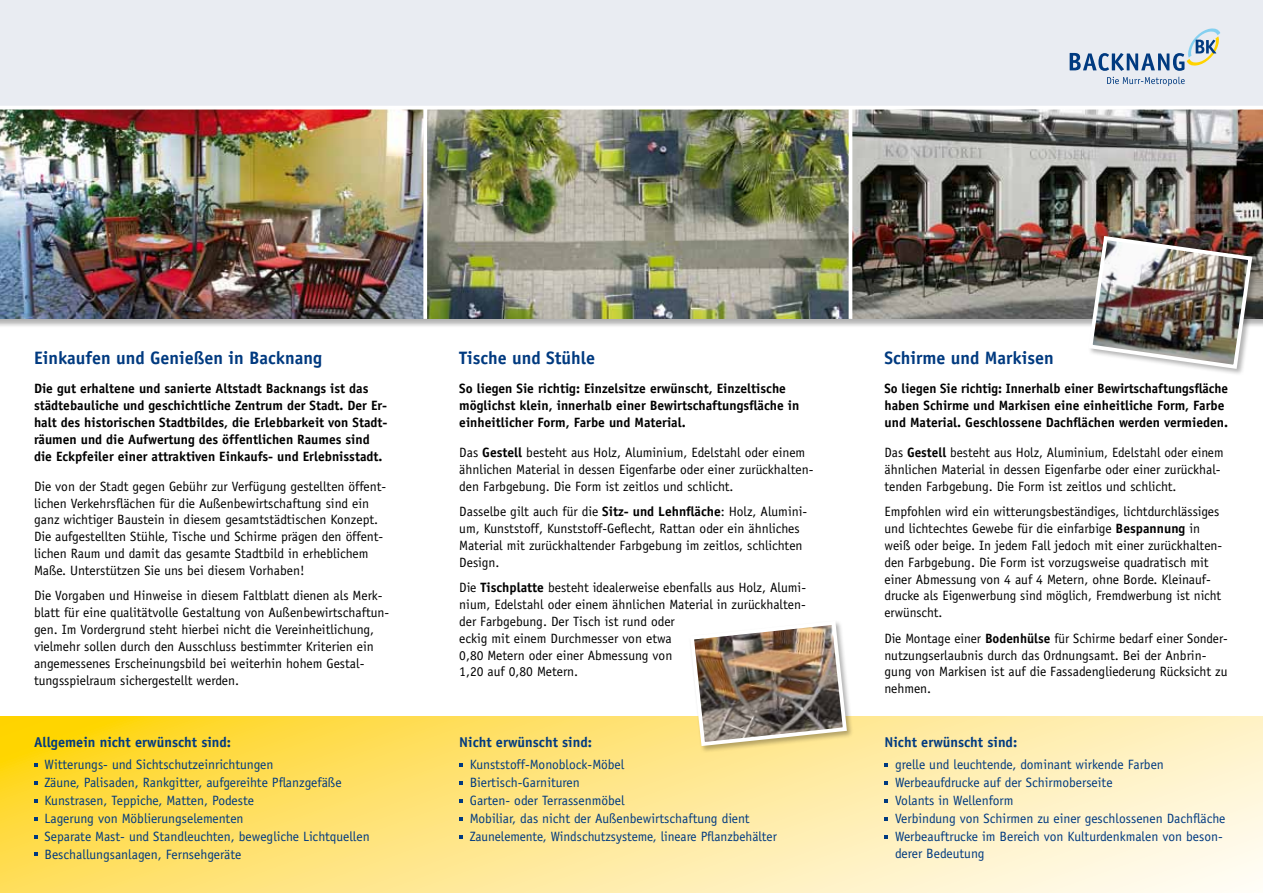
<style>
.page{position:relative;width:1263px;height:893px;background:#fff}
.page>*{position:absolute;margin:0;border:0;box-sizing:border-box;transform-origin:0 0}
.t1{font:700 18px "Officina Sans Std";color:#003a80}
.t2{font:700 14.25px "Officina Sans Std";color:#003a80}
.t3{font:13.5px/16.8px "Officina Sans Std";color:#000}
.t4{font:13.5px/18px "Officina Sans Std";color:#003a80}
.t5{font:700 13.5px/16.8px "Officina Sans Std";color:#000}
.s1{font-weight:700}
</style>
<div class="page">
<div style="left:0;top:121px;width:1263px;height:207px;background:#000;opacity:.3"></div>
<svg style="left:0;top:716px;width:1263px;height:177px;background:#fee78e"></svg>
<img style="left:852px;top:110px;width:411px;height:209px">
<img style="left:0;top:110px;width:423px;height:209px">
<img style="left:427px;top:110px;width:422px;height:209px">
<div style="left:0;top:0;width:1263px;height:110px;background:#e9ecf2"></div>
<svg style="left:1070px;top:28px;width:150px;height:43px;background:#c0ccda"></svg>
<svg style="left:1107px;top:77px;width:78px;height:9px"></svg>
<div style="left:1087px;top:235px;width:172px;height:141px;background:#000;opacity:.3"></div>
<img style="left:1086px;top:234px;width:168px;height:137px">
<svg style="left:884px;top:763px;width:4px;height:3px"></svg>
<svg style="left:884px;top:781px;width:4px;height:3px"></svg>
<svg style="left:884px;top:799px;width:4px;height:3px"></svg>
<svg style="left:884px;top:817px;width:4px;height:3px"></svg>
<svg style="left:884px;top:835px;width:4px;height:3px"></svg>
<svg style="left:423px;top:108px;width:4px;height:211px"></svg>
<hr style="left:849px;top:108px;width:3px;height:211px;background:#fff">
<div style="left:689px;top:620px;width:165px;height:134px;background:#000;opacity:.3"></div>
<img style="left:688px;top:620px;width:161px;height:128px">
<h1 class="t1" style="left:34px;top:346px;width:289px">Einkaufen und Genießen in Backnang</h1>
<p class="t5" style="left:34px;top:380px;width:355px">Die gut erhaltene und sanierte Altstadt Backnangs ist das städtebauliche und geschichtliche Zentrum der Stadt. Der Er&shy;halt des historischen Stadtbildes, die Erlebbarkeit von Stadt&shy;räumen und die Aufwertung des öffentlichen Raumes sind die Eckpfeiler einer attraktiven Einkaufs- und Erlebnisstadt.</p>
<p class="t3" style="left:34px;top:478px;width:354px">Die von der Stadt gegen Gebühr zur Verfügung gestellten öffent&shy;lichen Verkehrsflächen für die Außenbewirtschaftung sind ein ganz wichtiger Baustein in diesem gesamtstädtischen Konzept.<br>Die aufgestellten Stühle, Tische und Schirme prägen den öffent&shy;lichen Raum und damit das gesamte Stadtbild in erheblichem Maße. Unterstützen Sie uns bei diesem Vorhaben!</p>
<p class="t3" style="left:34px;top:587px;width:357px">Die Vorgaben und Hinweise in diesem Faltblatt dienen als Merk&shy;blatt für eine qualitätvolle Gestaltung von Außenbewirtschaftun&shy;gen. Im Vordergrund steht hierbei nicht die Vereinheitlichung, vielmehr sollen durch den Ausschluss bestimmter Kriterien ein angemessenes Erscheinungsbild bei weiterhin hohem Gestal&shy;tungsspielraum sichergestellt werden.</p>
<p class="t2" style="left:34px;top:733px;width:199px">Allgemein nicht erwünscht sind:</p>
<p class="t4" style="left:45px;top:756px;width:327px">Witterungs- und Sichtschutzeinrichtungen<br>Zäune, Palisaden, Rankgitter, aufgereihte Pflanzgefäße Kunstrasen, Teppiche, Matten, Podeste<br>Lagerung von Möblierungselementen<br>Separate Mast- und Standleuchten, bewegliche Lichtquellen Beschallungsanlagen, Fernsehgeräte</p>
<h1 class="t1" style="left:459px;top:346px;width:137px">Tische und Stühle</h1>
<p class="t5" style="left:459px;top:380px;width:341px">So liegen Sie richtig: Einzelsitze erwünscht, Einzeltische möglichst klein, innerhalb einer Bewirtschaftungsfläche in einheitlicher Form, Farbe und Material.</p>
<p class="t3" style="left:459px;top:444px;width:356px">Das <span class="s1">Gestell</span> besteht aus Holz, Aluminium, Edelstahl oder einem ähnlichen Material in dessen Eigenfarbe oder einer zurückhalten&shy;den Farbgebung. Die Form ist zeitlos und schlicht.</p>
<p class="t3" style="left:459px;top:503px;width:350px">Dasselbe gilt auch für die <span class="s1">Sitz- und Lehnfläche</span>: Holz, Alumini&shy;um, Kunststoff, Kunststoff-Geflecht, Rattan oder ein ähnliches Material mit zurückhaltender Farbgebung im zeitlos, schlichten Design.</p>
<p class="t3" style="left:459px;top:579px;width:348px">Die <span class="s1">Tischplatte</span> besteht idealerweise ebenfalls aus Holz, Alumi&shy;nium, Edelstahl oder einem ähnlichen Material in zurückhalten&shy;der Farbgebung. Der Tisch ist rund oder<br>eckig mit einem Durchmesser von etwa<br>0,80 Metern oder einer Abmessung von<br>1,20 auf 0,80 Metern.</p>
<p class="t2" style="left:459px;top:733px;width:134px">Nicht erwünscht sind:</p>
<p class="t4" style="left:470px;top:756px;width:309px">Kunststoff-Monoblock-Möbel<br>Biertisch-Garnituren<br>Garten- oder Terrassenmöbel<br>Mobiliar, das nicht der Außenbewirtschaftung dient Zaunelemente, Windschutzsysteme, lineare Pflanzbehälter</p>
<h1 class="t1" style="left:884px;top:346px;width:171px">Schirme und Markisen</h1>
<p class="t5" style="left:884px;top:380px;width:345px">So liegen Sie richtig: Innerhalb einer Bewirtschaftungsfläche haben Schirme und Markisen eine einheitliche Form, Farbe und Material. Geschlossene Dachflächen werden vermieden.</p>
<p class="t3" style="left:884px;top:444px;width:341px">Das <span class="s1">Gestell</span> besteht aus Holz, Aluminium, Edelstahl oder einem ähnlichen Material in dessen Eigenfarbe oder einer zurückhal&shy;tenden Farbgebung. Die Form ist zeitlos und schlicht.</p>
<p class="t3" style="left:884px;top:503px;width:339px">Empfohlen wird ein witterungsbeständiges, lichtdurchlässiges und lichtechtes Gewebe für die einfarbige <span class="s1">Bespannung</span> in weiß oder beige. In jedem Fall jedoch mit einer zurückhalten&shy;den Farbgebung. Die Form ist vorzugsweise quadratisch mit einer Abmessung von 4 auf 4 Metern, ohne Borde. Kleinauf&shy;drucke als Eigenwerbung sind möglich, Fremdwerbung ist nicht erwünscht.</p>
<p class="t3" style="left:884px;top:630px;width:345px">Die Montage einer <span class="s1">Bodenhülse</span> für Schirme bedarf einer Sonder&shy;nutzungserlaubnis durch das Ordnungsamt. Bei der Anbrin&shy;gung von Markisen ist auf die Fassadengliederung Rücksicht zu nehmen.</p>
<p class="t2" style="left:884px;top:733px;width:134px">Nicht erwünscht sind:</p>
<p class="t4" style="left:895px;top:756px;width:332px">grelle und leuchtende, dominant wirkende Farben Werbeaufdrucke auf der Schirmoberseite<br>Volants in Wellenform<br>Verbindung von Schirmen zu einer geschlossenen Dachfläche Werbeauftrucke im Bereich von Kulturdenkmalen von beson&shy;derer Bedeutung</p>
</div>
